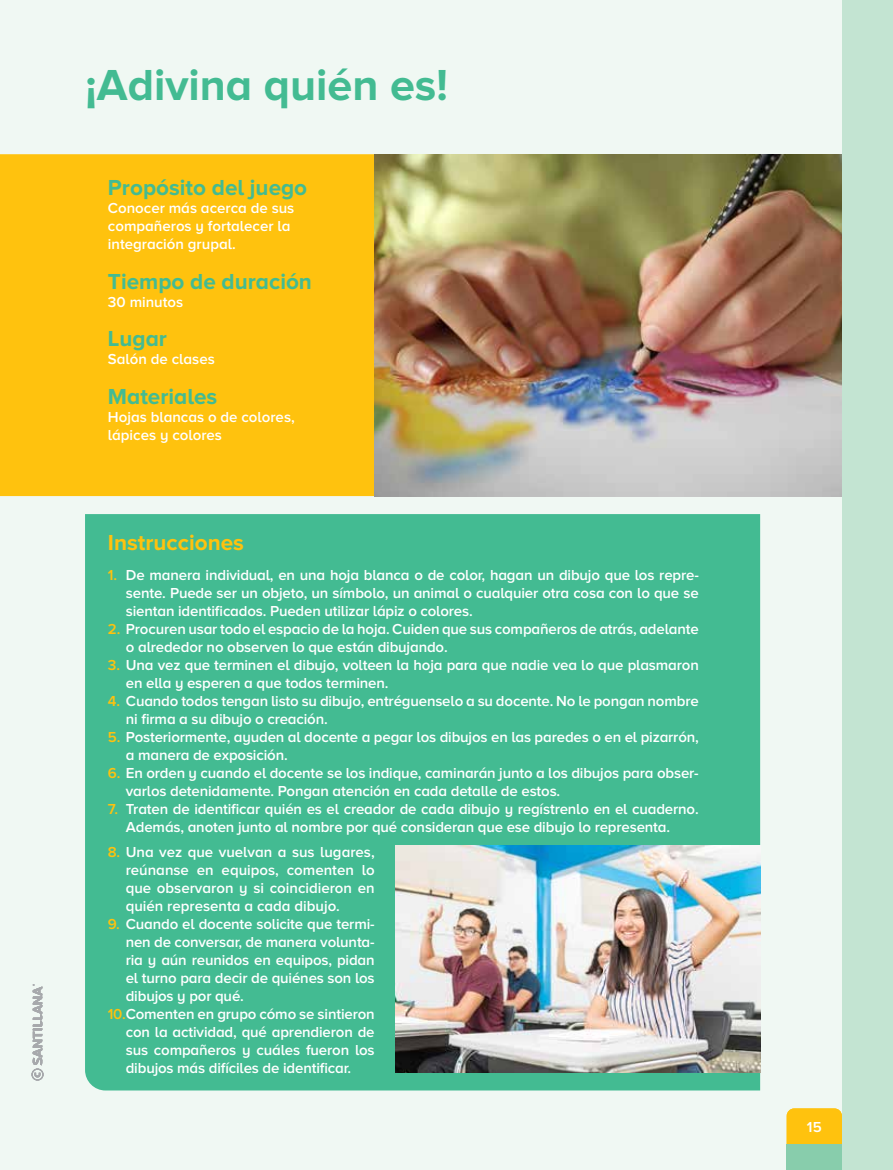
<style>
.page{position:relative;width:893px;height:1170px;background:#fff}
.page>*{position:absolute;margin:0;border:0;box-sizing:border-box;transform-origin:0 0}
.t1{font:700 45px "Proxima Nova A";color:#43bb92}
.t2{font:700 22.5px "Proxima Nova A";color:#43bb92}
.t3{font:700 22.5px "Proxima Nova A";color:#ffc20e}
.t4{font:600 15px/18px "Proxima Nova A";letter-spacing:-.01em;color:#fff}
.s1{color:#ffc20e}
</style>
<div class="page">
<div style="left:0;top:0;width:893px;height:1169px;background:#f0f8f3"></div>
<div style="left:842px;top:0;width:51px;height:1169px;background:#c3e4d2"></div>
<div style="left:0;top:154px;width:375px;height:342px;background:#ffc20e"></div>
<div style="left:85px;top:514px;width:675px;height:576px;background:#43bb92"></div>
<img style="left:375px;top:154px;width:467px;height:342px">
<img style="left:395px;top:845px;width:365px;height:227px">
<svg style="left:32px;top:984px;width:12px;height:96px"></svg>
<div style="left:787px;top:1108px;width:55px;height:36px;background:#ffc20e"></div>
<div style="left:787px;top:1144px;width:55px;height:25px;background:#88cdac"></div>
<h1 class="t1" style="left:85px;top:59px;width:364px">¡Adivina quién es!</h1>
<h2 class="t2" style="left:108px;top:175px;width:201px">Propósito del juego</h2>
<p class="t4" style="left:108px;top:199px;width:188px">Conocer más acerca de sus compañeros y fortalecer la integración grupal.</p>
<h2 class="t2" style="left:108px;top:268px;width:206px">Tiempo de duración</h2>
<p class="t4" style="left:108px;top:292px;width:77px">30 minutos</p>
<h2 class="t2" style="left:108px;top:326px;width:61px">Lugar</h2>
<p class="t4" style="left:108px;top:350px;width:108px">Salón de clases</p>
<h2 class="t2" style="left:108px;top:383px;width:111px">Materiales</h2>
<p class="t4" style="left:108px;top:407px;width:188px">Hojas blancas o de colores, lápices y colores</p>
<h2 class="t3" style="left:108px;top:529px;width:137px">Instrucciones</h2>
<p class="t4" style="left:126px;top:565px;width:574px;text-align:justify;text-indent:-18px"><span class="s1">1.</span> De manera individual, en una hoja blanca o de color, hagan un dibujo que los repre&shy;sente. Puede ser un objeto, un símbolo, un animal o cualquier otra cosa con lo que se sientan identificados. Pueden utilizar lápiz o colores.</p>
<p class="t4" style="left:126px;top:619px;width:574px;text-indent:-18px"><span class="s1">2.</span> Procuren usar todo el espacio de la hoja. Cuiden que sus compañeros de atrás, adelante o alrededor no observen lo que están dibujando.</p>
<p class="t4" style="left:126px;top:655px;width:574px;text-indent:-18px"><span class="s1">3.</span> Una vez que terminen el dibujo, volteen la hoja para que nadie vea lo que plasmaron en ella y esperen a que todos terminen.</p>
<p class="t4" style="left:126px;top:691px;width:574px;text-indent:-18px"><span class="s1">4.</span> Cuando todos tengan listo su dibujo, entréguenselo a su docente. No le pongan nombre ni firma a su dibujo o creación.</p>
<p class="t4" style="left:126px;top:727px;width:574px;text-indent:-18px"><span class="s1">5.</span> Posteriormente, ayuden al docente a pegar los dibujos en las paredes o en el pizarrón, a manera de exposición.</p>
<p class="t4" style="left:126px;top:763px;width:574px;text-indent:-18px"><span class="s1">6.</span> En orden y cuando el docente se los indique, caminarán junto a los dibujos para obser&shy;varlos detenidamente. Pongan atención en cada detalle de estos.</p>
<p class="t4" style="left:126px;top:799px;width:574px;text-indent:-18px"><span class="s1">7.</span> Traten de identificar quién es el creador de cada dibujo y regístrenlo en el cuaderno.<br>Además, anoten junto al nombre por qué consideran que ese dibujo lo representa.</p>
<p class="t4" style="left:126px;top:842px;width:250px;text-align:justify;text-indent:-18px"><span class="s1">8.</span> Una vez que vuelvan a sus lugares, reúnanse en equipos, comenten lo que observaron y si coincidieron en quién representa a cada dibujo.</p>
<p class="t4" style="left:108px;top:914px;width:268px"><span class="s1">9.</span> Cuando el docente solicite que termi-</p>
<p class="t4" style="left:126px;top:932px;width:250px">nen de conversar, de manera volunta-</p>
<p class="t4" style="left:126px;top:950px;width:250px">ria y aún reunidos en equipos, pidan</p>
<p class="t4" style="left:126px;top:968px;width:250px">el turno para decir de quiénes son los</p>
<p class="t4" style="left:126px;top:986px;width:120px">dibujos y por qué.</p>
<p class="t4" style="left:108px;top:1004px;width:268px"><span class="s1">10.</span>Comenten en grupo cómo se sintieron</p>
<p class="t4" style="left:126px;top:1022px;width:250px">con la actividad, qué aprendieron de</p>
<p class="t4" style="left:126px;top:1040px;width:250px">sus compañeros y cuáles fueron los</p>
<p class="t4" style="left:126px;top:1058px;width:227px">dibujos más difíciles de identificar.</p>
<p class="t4" style="left:807px;top:1117px;width:16px">15</p>
</div>
